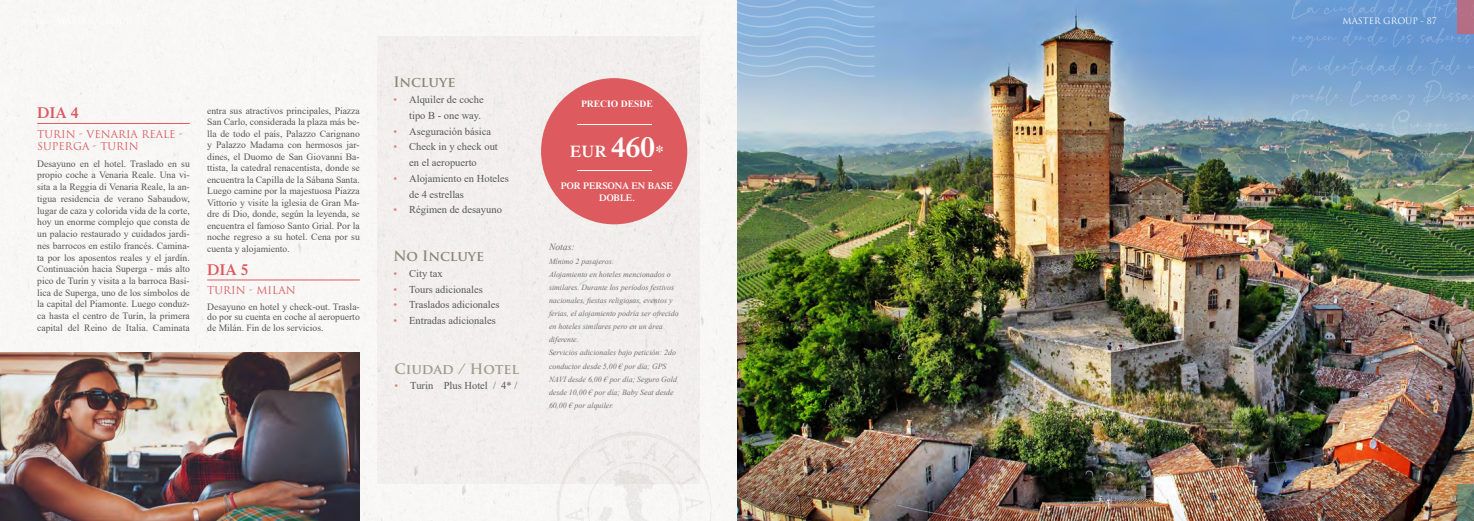
<style>
.page{position:relative;width:1474px;height:521px;background:#fff}
.page>*{position:absolute;margin:0;border:0;box-sizing:border-box;transform-origin:0 0}
.t1{font:600 16.62px "Times LT Std";color:#fff}
.t2{font:600 15.75px "Times LT Std";color:#dd5a5f}
.t3{font:700 14px "Trajan Pro";letter-spacing:-.01em;color:#8d8577}
.t4{font:700 14px "Trajan Pro";color:#a29a8e}
.t5{font:10.5px/15.8px "Times New Roman";color:#575756;text-align:right}
.t6{font:10.5px/12.2px "Trajan Pro";color:#dd5a5f}
.t7{font:9.62px/11.7px "Times New Roman";color:#575756;text-align:justify}
.t8{font:600 9.62px/11.5px "Times LT Std";color:#fff;text-align:center}
.t9{font:700 9.62px "Times New Roman";color:#fff}
.t10{font:italic 9.62px "Times New Roman";color:#706f6f}
.t11{font:8.75px "Trajan Pro";letter-spacing:-.01em;color:#fff}
.t12{font:italic 7.88px/13.1px "Times New Roman";color:#706f6f}
.s1{color:#e57e7c}
.s2{font-size:28.88px}
</style>
<div class="page">
<div style="left:0;top:0;width:737px;height:520px;background:#f8f7f6"></div>
<hr style="left:37px;top:123px;width:153px;height:1px;background:#dd5a5f">
<hr style="left:207px;top:279px;width:153px;height:1px;background:#dd5a5f">
<svg style="left:556px;top:432px;width:155px;height:89px"></svg>
<img style="left:0;top:352px;width:360px;height:169px">
<img style="left:737px;top:0;width:736px;height:521px">
<div style="left:377px;top:37px;width:322px;height:446px;background:#f1efec"></div>
<div style="left:541px;top:78px;width:146px;height:146px;background:#dd5a5f;border-radius:50%"></div>
<hr style="left:577px;top:124px;width:74px;height:1px;background:#fff">
<hr style="left:577px;top:170px;width:74px;height:1px;background:#fff">
<svg style="left:1291px;top:0;width:91px;height:19px;background:#6e9dd4"></svg>
<svg style="left:1388px;top:0;width:68px;height:18px"></svg>
<svg style="left:1291px;top:34px;width:46px;height:14px"></svg>
<svg style="left:1343px;top:27px;width:71px;height:20px"></svg>
<svg style="left:1420px;top:28px;width:52px;height:16px"></svg>
<svg style="left:1290px;top:56px;width:184px;height:107px;background:#7c9eb7"></svg>
<svg style="left:1291px;top:171px;width:55px;height:21px"></svg>
<svg style="left:1354px;top:172px;width:106px;height:17px;background:#818f72"></svg>
<svg style="left:660px;top:0;width:214px;height:77px"></svg>
<div style="left:1456px;top:0;width:17px;height:33px;background:#b56e85"></div>
<svg style="left:1456px;top:484px;width:17px;height:37px"></svg>
<h2 class="t2" style="left:37px;top:103px;width:43px">DIA 4</h2>
<p class="t6" style="left:37px;top:128px;width:147px">TURIN - VENARIA REALE -<br>SUPERGA - TURIN</p>
<p class="t7" style="left:37px;top:157px;width:154px">Desayuno en el hotel. Traslado en su propio coche a Venaria Reale. Una vi&shy;sita a la Reggia di Venaria Reale, la an&shy;tigua residencia de verano Sabaudow, lugar de caza y colorida vida de la corte, hoy un enorme complejo que consta de un palacio restaurado y cuidados jardi&shy;nes barrocos en estilo francés. Camina&shy;ta por los aposentos reales y el jardín.<br>Continuación hacia Superga - más alto pico de Turín y visita a la barroca Basí&shy;lica de Superga, uno de los símbolos de la capital del Piamonte. Luego conduz&shy;ca hasta el centro de Turín, la primera capital del Reino de Italia. Caminata</p>
<p class="t7" style="left:207px;top:105px;width:154px;line-height:11.5px">entra sus atractivos principales, Piazza San Carlo, considerada la plaza más be&shy;lla de todo el país, Palazzo Carignano y Palazzo Madama con hermosos jar&shy;dines, el Duomo de San Giovanni Ba&shy;ttista, la catedral renacentista, donde se encuentra la Capilla de la Sábana Santa.<br>Luego camine por la majestuosa Piazza Vittorio y visite la iglesia de Gran Ma&shy;dre di Dio, donde, según la leyenda, se encuentra el famoso Santo Grial. Por la noche regreso a su hotel. Cena por su cuenta y alojamiento.</p>
<h2 class="t2" style="left:207px;top:260px;width:43px">DIA 5</h2>
<p class="t6" style="left:207px;top:284px;width:90px">TURIN - MILAN</p>
<p class="t7" style="left:207px;top:301px;width:154px;line-height:10.5px">Desayuno en hotel y check-out. Trasla&shy;do por su cuenta en coche al aeropuerto de Milán. Fin de los servicios.</p>
<h3 class="t3" style="left:393px;top:74px;width:63px">Incluye</h3>
<p class="t5" style="left:393px;top:91px;width:92px"><span class="s1">•</span> Alquiler de coche tipo B - one way.</p>
<p class="t5" style="left:393px;top:123px;width:99px"><span class="s1">•</span> Aseguración básica</p>
<p class="t5" style="left:393px;top:139px;width:106px;text-align:center"><span class="s1">•</span> Check in y check out en el aeropuerto</p>
<p class="t5" style="left:409px;top:170px;width:101px;text-align:left;text-indent:-16px"><span class="s1">•</span> Alojamiento en Hoteles de 4 estrellas</p>
<p class="t5" style="left:393px;top:202px;width:110px"><span class="s1">•</span> Régimen de desayuno</p>
<h3 class="t3" style="left:393px;top:247px;width:92px">No Incluye</h3>
<p class="t5" style="left:393px;top:265px;width:51px"><span class="s1">•</span> City tax</p>
<p class="t5" style="left:393px;top:281px;width:91px"><span class="s1">•</span> Tours adicionales</p>
<p class="t5" style="left:393px;top:297px;width:108px"><span class="s1">•</span> Traslados adicionales</p>
<p class="t5" style="left:393px;top:312px;width:104px"><span class="s1">•</span> Entradas adicionales</p>
<h3 class="t4" style="left:394px;top:360px;width:126px">Ciudad / Hotel</h3>
<p class="t5" style="left:394px;top:377px;width:124px"><span class="s1">•</span> Turin Plus Hotel / 4* /</p>
<p class="t9" style="left:581px;top:96px;width:73px">PRECIO DESDE</p>
<h1 class="t1" style="left:570px;top:141px;width:95px">EUR <span class="s2">460</span>*</h1>
<p class="t8" style="left:561px;top:180px;width:114px">POR PERSONA EN BASE<br>DOBLE.</p>
<p class="t10" style="left:549px;top:241px;width:27px">Notas:</p>
<p class="t12" style="left:549px;top:254px;width:131px">Mínimo 2 pasajeros.<br>Alojamiento en hoteles mencionados o similares. Durante los períodos festivos nacionales, fiestas religiosas, eventos y ferias, el alojamiento podría ser ofrecido en hoteles similares pero en un área diferente.<br>Servicios adicionales bajo petición: 2do conductor desde 5,00 € por día; GPS NAVI desde 6,00 € por día; Seguro Gold desde 10,00 € por día; Baby Seat desde 60,00 € por alquiler.</p>
<p class="t11" style="left:1342px;top:16px;width:96px">MASTER GROUP - 87</p>
</div>
